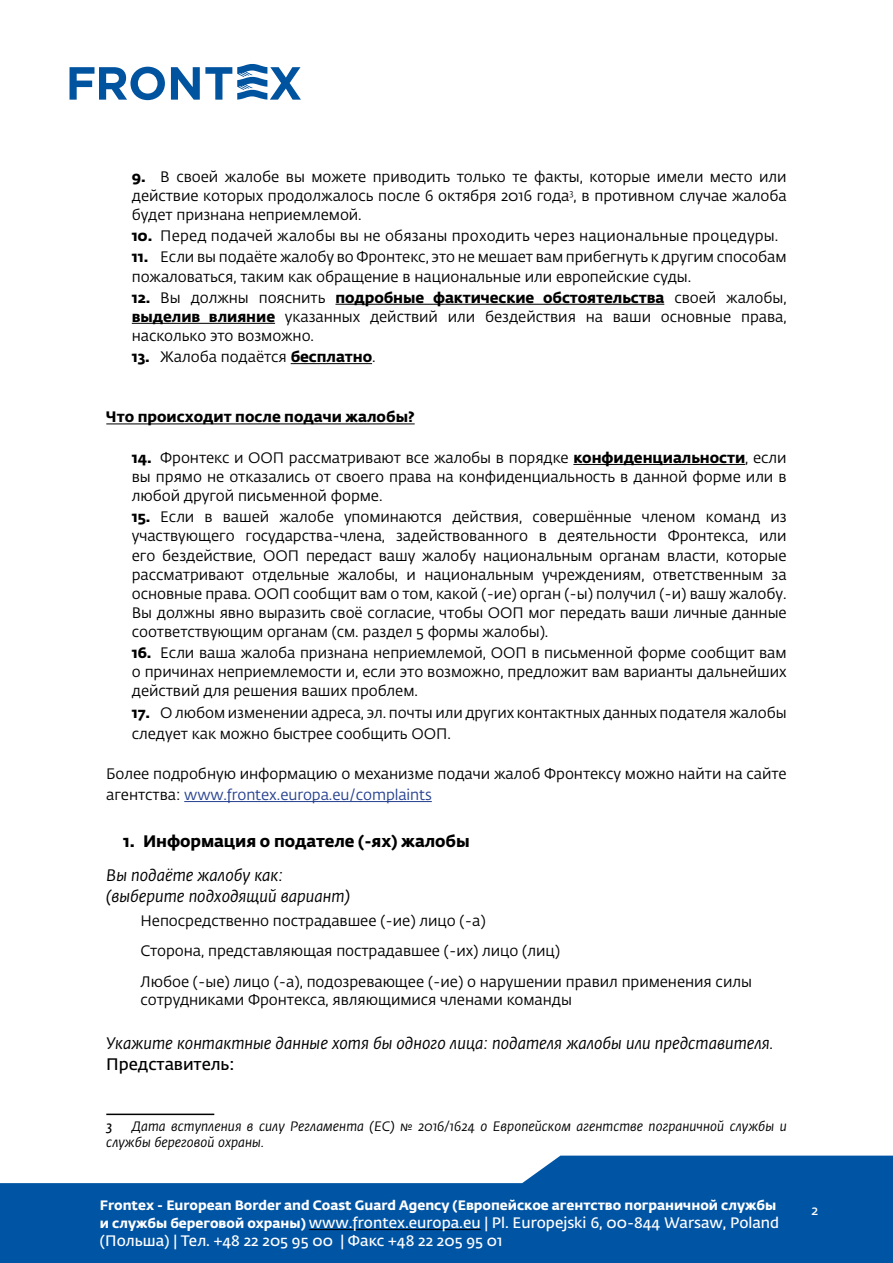
<style>
.page{position:relative;width:893px;height:1263px;background:#fff}
.page>*{position:absolute;margin:0;border:0;box-sizing:border-box;transform-origin:0 0}
.t1{font:italic 16.5px/21px "Fedra Sans Pro";letter-spacing:-.005em;color:#000}
.t2{font:700 16.5px "Fedra Sans Pro";letter-spacing:-.005em;color:#000}
.t3{font:600 16.5px "Fedra Sans Pro";letter-spacing:-.005em;color:#000}
.t4{font:15px/19px "Fedra Sans Pro";letter-spacing:-.005em;color:#000;text-align:justify}
.t5{font:600 15px/18px "Fedra Sans Pro";color:#fff}
.t6{font:700 15px "Fedra Sans Pro";color:#000}
.t7{font:italic 13.5px/16.2px "Fedra Sans Pro";color:#000}
.t8{font:700 13.5px "Fedra Sans Pro";color:#fff}
.t9{font:600 13.5px "Fedra Sans Pro";color:#fff}
.t10{font:italic 600 13.5px "Fedra Sans Pro";color:#000}
.s1{font-weight:700}
.s2{color:#25408f}
.s3{font-weight:700;font-size:13.5px}
</style>
<div class="page">
<svg style="left:0;top:1155px;width:893px;height:108px;fill:#0054a4"></svg>
<svg style="left:70px;top:64px;width:231px;height:36px"></svg>
<hr style="left:309px;top:1229px;width:172px;height:1px;background:#000">
<hr style="left:335px;top:304px;width:329px;height:1px;background:#000">
<hr style="left:132px;top:323px;width:143px;height:1px;background:#000">
<hr style="left:291px;top:363px;width:81px;height:1px;background:#000">
<hr style="left:106px;top:423px;width:309px;height:1px;background:#000">
<hr style="left:573px;top:464px;width:172px;height:1px;background:#000">
<hr style="left:184px;top:801px;width:248px;height:1px;background:#25408f">
<hr style="left:106px;top:1113px;width:108px;height:2px;background:#000">
<p class="t4" style="left:132px;top:167px;width:656px"><span class="s1">9.</span> В своей жалобе вы можете приводить только те факты, которые имели место или действие которых продолжалось после 6 октября 2016 года<sup>3</sup>, в противном случае жалоба будет признана неприемлемой.</p>
<p class="t4" style="left:132px;top:226px;width:648px"><span class="s1">10.</span> Перед подачей жалобы вы не обязаны проходить через национальные процедуры.</p>
<p class="t4" style="left:132px;top:247px;width:656px"><span class="s1">11.</span> Если вы подаёте жалобу во Фронтекс, это не мешает вам прибегнуть к другим способам пожаловаться, таким как обращение в национальные или европейские суды.</p>
<p class="t4" style="left:132px;top:287px;width:656px"><span class="s1">12.</span> Вы должны пояснить <span class="s1">подробные фактические обстоятельства</span> своей жалобы, <span class="s1">выделив влияние</span> указанных действий или бездействия на ваши основные права, насколько это возможно.</p>
<p class="t4" style="left:132px;top:347px;width:245px"><span class="s1">13.</span> Жалоба подаётся <span class="s1">бесплатно</span>.</p>
<p class="t6" style="left:106px;top:405px;width:310px">Что происходит после подачи жалобы?</p>
<p class="t4" style="left:132px;top:448px;width:656px"><span class="s1">14.</span> Фронтекс и ООП рассматривают все жалобы в порядке <span class="s1">конфиденциальности</span>, если вы прямо не отказались от своего права на конфиденциальность в данной форме или в любой другой письменной форме.</p>
<p class="t4" style="left:132px;top:507px;width:656px"><span class="s1">15.</span> Если в вашей жалобе упоминаются действия, совершённые членом команд из участвующего государства-члена, задействованного в деятельности Фронтекса, или его бездействие, ООП передаст вашу жалобу национальным органам власти, которые рассматривают отдельные жалобы, и национальным учреждениям, ответственным за основные права. ООП сообщит вам о том, какой (-ие) орган (-ы) получил (-и) вашу жалобу.<br>Вы должны явно выразить своё согласие, чтобы ООП мог передать ваши личные данные соответствующим органам (см. раздел 5 формы жалобы).</p>
<p class="t4" style="left:132px;top:643px;width:656px"><span class="s1">16.</span> Если ваша жалоба признана неприемлемой, ООП в письменной форме сообщит вам о причинах неприемлемости и, если это возможно, предложит вам варианты дальнейших действий для решения ваших проблем.</p>
<p class="t4" style="left:132px;top:701px;width:656px;line-height:21px"><span class="s1">17.</span> О любом изменении адреса, эл. почты или других контактных данных подателя жалобы следует как можно быстрее сообщить ООП.</p>
<p class="t4" style="left:106px;top:763px;width:682px;line-height:21px">Более подробную информацию о механизме подачи жалоб Фронтексу можно найти на сайте агентства: <span class="s2">www.frontex.europa.eu/complaints</span></p>
<p class="t2" style="left:123px;top:828px;width:348px">1. Информация о подателе (-ях) жалобы</p>
<p class="t1" style="left:106px;top:864px;width:245px">Вы подаёте жалобу как: (выберите подходящий вариант)</p>
<p class="t4" style="left:141px;top:905px;width:613px;line-height:30.3px;text-align:left">Непосредственно пострадавшее (-ие) лицо (-а)<br>Сторона, представляющая пострадавшее (-их) лицо (лиц)<br>Любое (-ые) лицо (-а), подозревающее (-ие) о нарушении правил применения силы</p>
<p class="t4" style="left:141px;top:990px;width:433px">сотрудниками Фронтекса, являющимися членами команды</p>
<p class="t1" style="left:106px;top:1032px;width:669px">Укажите контактные данные хотя бы одного лица: подателя жалобы или представителя.</p>
<p class="t3" style="left:106px;top:1053px;width:129px">Представитель:</p>
<p class="t7" style="left:106px;top:1117px;width:682px;text-indent:26px">Дата вступления в силу Регламента (ЕС) № 2016/1624 о Европейском агентстве пограничной службы и службы береговой охраны.</p>
<p class="t10" style="left:106px;top:1116px;width:8px">3</p>
<p class="t8" style="left:100px;top:1194px;width:678px">Frontex - European Border and Coast Guard Agency (Европейское агентство пограничной службы</p>
<p class="t5" style="left:100px;top:1213px;width:681px"><span class="s3">и службы береговой охраны)</span> www.frontex.europa.eu | Pl. Europejski 6, 00-844 Warsaw, Poland (Польша) | Тел. +48 22 205 95 00 | Факс +48 22 205 95 01</p>
<p class="t9" style="left:812px;top:1200px;width:8px">2</p>
</div>
